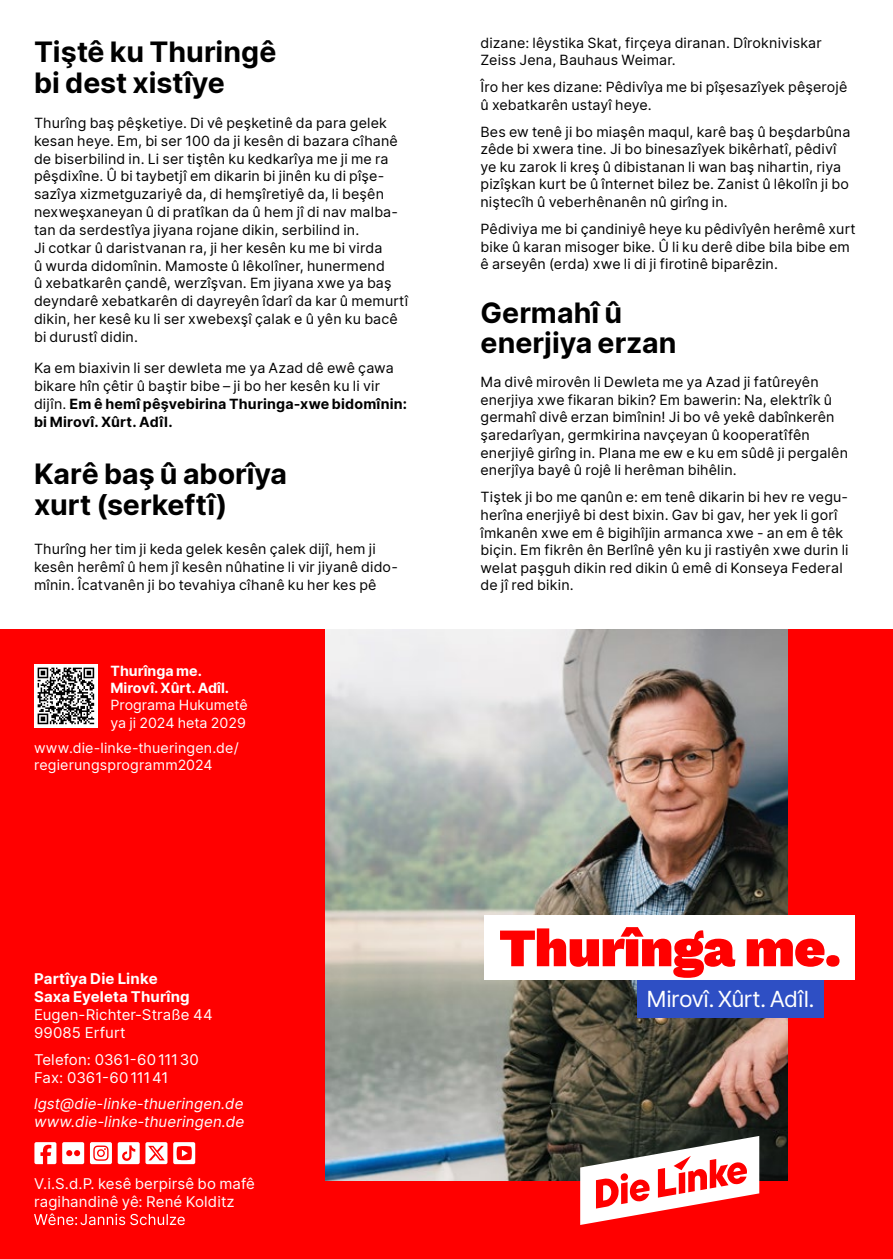
<style>
.page{position:relative;width:893px;height:1259px;background:#fff}
.page>*{position:absolute;margin:0;border:0;box-sizing:border-box;transform-origin:0 0}
.t1{font:54px "Work Sans";letter-spacing:-.015em;color:#f00}
.t2{font:700 28.5px/31.5px "Inter";color:#000}
.t3{font:22.5px "Inter";letter-spacing:-.02em;color:#fff}
.t4{font:15px/18px "Inter";letter-spacing:.01em;color:#fff}
.t5{font:italic 15px/18px "Inter";letter-spacing:.01em;color:#fff}
.t6{font:700 15px/18px "Inter";letter-spacing:.01em;color:#fff}
.t7{font:14.25px/17.9px "Inter";letter-spacing:.01em;color:#000}
.t8{font:14.25px/17.1px "Inter";letter-spacing:.005em;color:#fff}
.t9{font:700 14.25px/17.1px "Inter";color:#fff}
.s1{font-weight:700}
</style>
<div class="page">
<div style="left:0;top:629px;width:893px;height:630px;background:#f00"></div>
<img style="left:325px;top:629px;width:463px;height:551px">
<svg style="left:580px;top:1136px;width:179px;height:89px"></svg>
<svg style="left:34px;top:664px;width:64px;height:64px"></svg>
<svg style="left:38px;top:667px;width:56px;height:57px;background:#808080"></svg>
<div style="left:637px;top:979px;width:186px;height:38px;background:#2e4fc4"></div>
<div style="left:485px;top:915px;width:370px;height:64px;background:#fff"></div>
<svg style="left:34px;top:1213px;width:151px;height:12px"></svg>
<svg style="left:90px;top:1142px;width:22px;height:22px"></svg>
<svg style="left:62px;top:1142px;width:22px;height:22px"></svg>
<svg style="left:34px;top:1142px;width:22px;height:22px"></svg>
<svg style="left:118px;top:1142px;width:49px;height:22px"></svg>
<svg style="left:173px;top:1142px;width:22px;height:22px"></svg>
<h2 class="t2" style="left:34px;top:35px;width:244px">Tiştê ku Thuringê bi dest xistîye</h2>
<p class="t7" style="left:34px;top:114px;width:376px">Thurîng baş pêşketiye. Di vê peşketinê da para gelek kesan heye. Em, bi ser 100 da ji kesên di bazara cîhanê de biserbilind in. Li ser tiştên ku kedkarîya me ji me ra pêşdixîne. Û bi taybetjî em dikarin bi jinên ku di pîşe&shy;sazîya xizmetguzariyê da, di hemşîretiyê da, li beşên nexweşxaneyan û di pratîkan da û hem jî di nav malba&shy;tan da serdestîya jiyana rojane dikin, serbilind in.<br>Ji cotkar û daristvanan ra, ji her kesên ku me bi virda<br>û wurda didomînin. Mamoste û lêkolîner, hunermend<br>û xebatkarên çandê, werzîşvan. Em jiyana xwe ya baş deyndarê xebatkarên di dayreyên îdarî da kar û memurtî dikin, her kesê ku li ser xwebexşî çalak e û yên ku bacê bi durustî didin.</p>
<p class="t7" style="left:34px;top:359px;width:375px">Ka em biaxivin li ser dewleta me ya Azad dê ewê çawa bikare hîn çêtir û baştir bibe – ji bo her kesên ku li vir dijîn. <span class="s1">Em ê hemî pêşvebirina Thuringa-xwe bidomînin: bi Mirovî. Xûrt. Adîl.</span></p>
<h2 class="t2" style="left:34px;top:457px;width:255px">Karê baş û aborîya xurt (serkeftî)</h2>
<p class="t7" style="left:34px;top:540px;width:363px">Thurîng her tim ji keda gelek kesên çalek dijî, hem ji kesên herêmî û hem jî kesên nûhatine li vir jiyanê dido&shy;mînin. Îcatvanên ji bo tevahiya cîhanê ku her kes pê</p>
<p class="t9" style="left:111px;top:662px;width:120px">Thurînga me.<br>Mirovî. Xûrt. Adîl.</p>
<p class="t8" style="left:111px;top:696px;width:139px">Programa Hukumetê ya ji 2024 heta 2029</p>
<p class="t8" style="left:34px;top:739px;width:206px">www.die-linke-thueringen.de/ regierungsprogramm2024</p>
<p class="t6" style="left:34px;top:969px;width:157px">Partîya Die Linke<br>Saxa Eyeleta Thurîng</p>
<p class="t4" style="left:34px;top:1005px;width:180px">Eugen-Richter-Straße 44<br>99085 Erfurt</p>
<p class="t4" style="left:34px;top:1050px;width:166px">Telefon: 0361-6011130<br>Fax: 0361-6011141</p>
<p class="t5" style="left:34px;top:1094px;width:212px">lgst@die-linke-thueringen.de www.die-linke-thueringen.de</p>
<p class="t4" style="left:34px;top:1174px;width:222px">V.i.S.d.P. kesê berpirsê bo mafê ragihandinê yê: René Kolditz</p>
<p class="t7" style="left:480px;top:34px;width:343px">dizane: lêystika Skat, firçeya diranan. Dîrokniviskar<br>Zeiss Jena, Bauhaus Weimar.</p>
<p class="t7" style="left:480px;top:78px;width:368px">Îro her kes dizane: Pêdivîya me bi pîşesazîyek pêşerojê û xebatkarên ustayî heye.</p>
<p class="t7" style="left:480px;top:122px;width:371px">Bes ew tenê ji bo miaşên maqul, karê baş û beşdarbûna zêde bi xwera tine. Ji bo binesazîyek bikêrhatî, pêdivî ye ku zarok li kreş û dibistanan li wan baş nihartin, riya pizîşkan kurt be û înternet bilez be. Zanist û lêkolîn ji bo niştecîh û veberhênanên nû girîng in.</p>
<p class="t7" style="left:480px;top:220px;width:377px">Pêdiviya me bi çandiniyê heye ku pêdivîyên herêmê xurt bike û karan misoger bike. Û li ku derê dibe bila bibe em ê arseyên (erda) xwe li di ji firotinê biparêzin.</p>
<h2 class="t2" style="left:480px;top:296px;width:198px;line-height:30px">Germahî û enerjiya erzan</h2>
<p class="t7" style="left:480px;top:373px;width:369px">Ma divê mirovên li Dewleta me ya Azad ji fatûreyên enerjiya xwe fikaran bikin? Em bawerin: Na, elektrîk û germahî divê erzan bimînin! Ji bo vê yekê dabînkerên şaredarîyan, germkirina navçeyan û kooperatîfên enerjiyê girîng in. Plana me ew e ku em sûdê ji pergalên enerjîya bayê û rojê li herêman bihêlin.</p>
<p class="t7" style="left:480px;top:488px;width:370px">Tiştek ji bo me qanûn e: em tenê dikarin bi hev re vegu&shy;herîna enerjiyê bi dest bixin. Gav bi gav, her yek li gorî îmkanên xwe em ê bigihîjin armanca xwe - an em ê têk biçin. Em fikrên ên Berlînê yên ku ji rastiyên xwe durin li welat paşguh dikin red dikin û emê di Konseya Federal de jî red bikin.</p>
<h1 class="t1" style="left:499px;top:907px;width:344px">Thurînga me.</h1>
<h3 class="t3" style="left:646px;top:982px;width:170px">Mirovî. Xûrt. Adîl.</h3>
</div>
